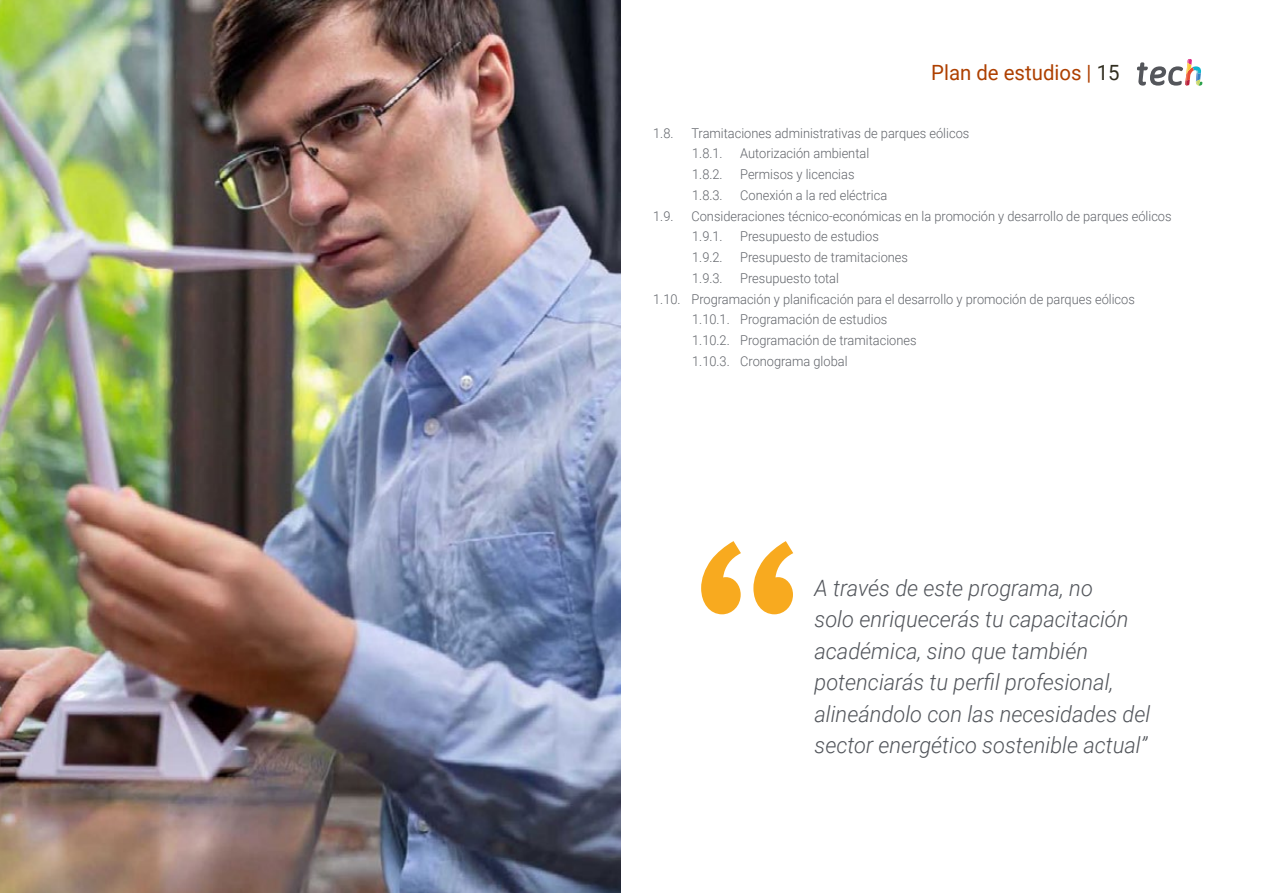
<style>
.page{position:relative;width:1263px;height:893px;background:#fff}
.page>*{position:absolute;margin:0;border:0;box-sizing:border-box;transform-origin:0 0}
.t1{font:italic 300 22.5px/31.5px "Roboto";color:#52555b}
.t2{font:21px "Roboto";color:#ae4000}
.t3{font:300 13.5px/20.7px "Roboto";color:#61646a;scale:.95 1}
.s1{color:#312e20}
</style>
<div class="page">
<img style="left:0;top:0;width:621px;height:893px">
<svg style="left:701px;top:541px;width:92px;height:73px"></svg>
<svg style="left:1137px;top:59px;width:65px;height:27px"></svg>
<h2 class="t2" style="left:931px;top:57px;width:190px">Plan de estudios | <span class="s1">15</span></h2>
<p class="t3" style="left:653px;top:122px;width:23px">1.8.</p>
<p class="t3" style="left:691px;top:122px;width:294px">Tramitaciones administrativas de parques eólicos<br>1.8.1.</p>
<p class="t3" style="left:740px;top:143px;width:137px">Autorización ambiental</p>
<p class="t3" style="left:692px;top:164px;width:34px">1.8.2.</p>
<p class="t3" style="left:740px;top:164px;width:122px">Permisos y licencias</p>
<p class="t3" style="left:692px;top:184px;width:34px">1.8.3.</p>
<p class="t3" style="left:740px;top:184px;width:156px">Conexión a la red eléctrica</p>
<p class="t3" style="left:653px;top:205px;width:23px">1.9.</p>
<p class="t3" style="left:691px;top:205px;width:507px">Consideraciones técnico-económicas en la promoción y desarrollo de parques eólicos<br>1.9.1.</p>
<p class="t3" style="left:740px;top:226px;width:147px">Presupuesto de estudios</p>
<p class="t3" style="left:692px;top:247px;width:34px">1.9.2.</p>
<p class="t3" style="left:740px;top:247px;width:178px">Presupuesto de tramitaciones</p>
<p class="t3" style="left:692px;top:267px;width:34px">1.9.3.</p>
<p class="t3" style="left:740px;top:267px;width:106px">Presupuesto total</p>
<p class="t3" style="left:653px;top:288px;width:509px">1.10. Programación y planificación para el desarrollo y promoción de parques eólicos</p>
<p class="t3" style="left:692px;top:309px;width:207px">1.10.1. Programación de estudios</p>
<p class="t3" style="left:692px;top:330px;width:238px">1.10.2. Programación de tramitaciones</p>
<p class="t3" style="left:692px;top:350px;width:165px">1.10.3. Cronograma global</p>
<h1 class="t1" style="left:814px;top:571px;width:337px">A través de este programa, no<br>solo enriquecerás tu capacitación académica, sino que también potenciarás tu perfil profesional, alineándolo con las necesidades del sector energético sostenible actual”</h1>
</div>
